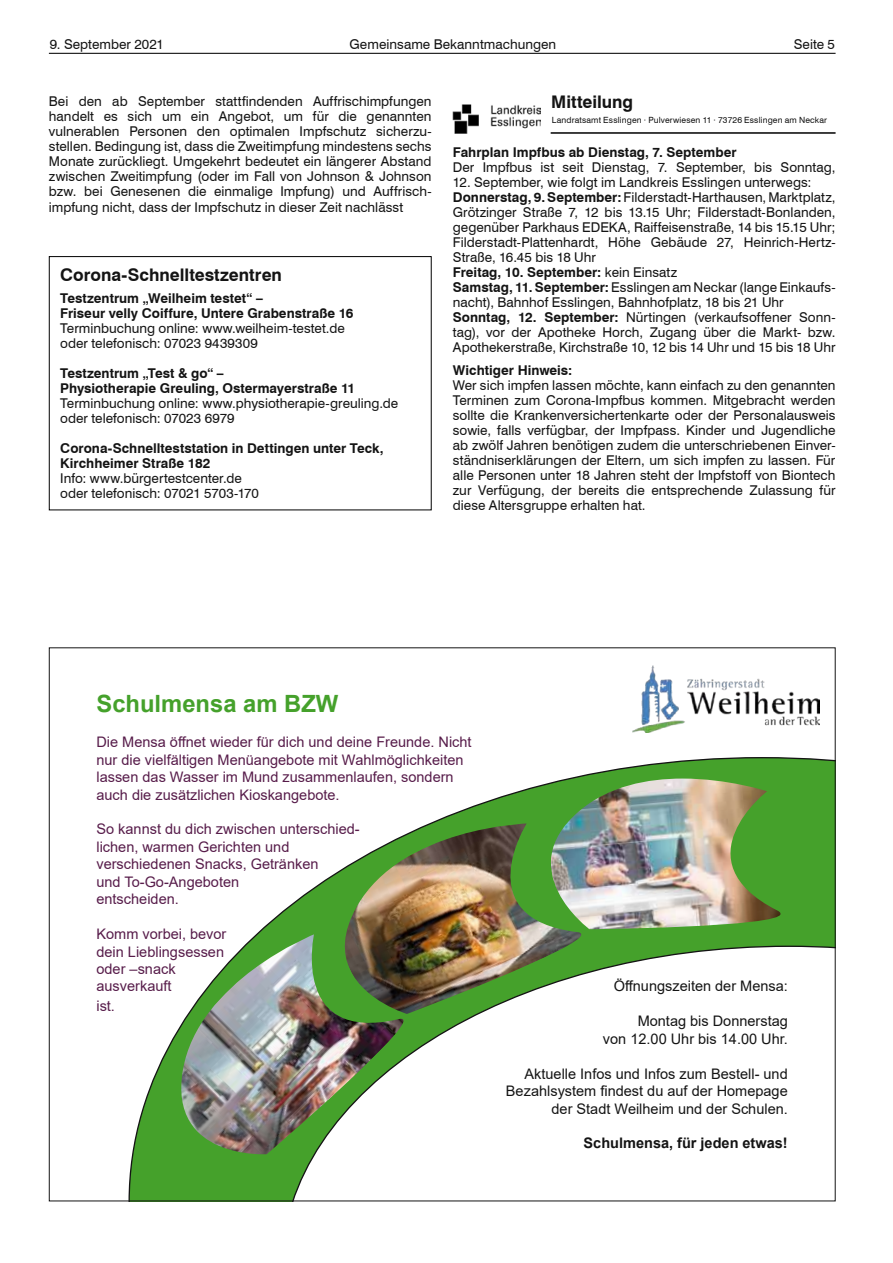
<style>
.page{position:relative;width:893px;height:1263px;background:#fff}
.page>*{position:absolute;margin:0;border:0;box-sizing:border-box;transform-origin:0 0}
.t1{font:700 23.85px "Arial";color:#45a12b}
.t2{font:700 17.4px "Swiss 721 BT";color:#141414}
.t3{font:14.55px/17.4px "Arial";color:#571c4a}
.t4{font:14.55px/17.4px "Arial";color:#141414;text-align:right}
.t5{font:700 14.55px "Arial";color:#141414}
.t6{font:13.5px/15px "Swiss 721 BT";letter-spacing:.005em;color:#141414}
.t7{font:700 13.5px/15px "Swiss 721 BT";color:#141414}
.t8{font:8.55px "Swiss 721 BT";letter-spacing:.02em;color:#141414}
.s1{font-weight:700}
</style>
<div class="page">
<hr style="left:49px;top:53px;width:787px;height:1px;background:#141414">
<div style="left:49px;top:256px;width:383px;height:254px;border:1px solid #000"></div>
<hr style="left:551px;top:132px;width:285px;height:2px;background:#000">
<img style="left:453px;top:104px;width:87px;height:29px">
<svg style="left:128px;top:757px;width:706px;height:442px"></svg>
<svg style="left:281px;top:945px;width:553px;height:254px"></svg>
<img style="left:168px;top:934px;width:249px;height:226px">
<img style="left:342px;top:823px;width:242px;height:191px">
<img style="left:544px;top:778px;width:237px;height:151px">
<img style="left:632px;top:665px;width:187px;height:68px">
<p class="t6" style="left:50px;top:36px;width:116px">9. September 2021</p>
<p class="t6" style="left:350px;top:36px;width:208px">Gemeinsame Bekanntmachungen</p>
<p class="t6" style="left:794px;top:36px;width:43px">Seite 5</p>
<p class="t6" style="left:49px;top:94px;width:384px;text-align:justify">Bei den ab September stattfindenden Auf frischimpfungen handelt es sich um ein Angebot, um für die genannten vulnerablen Personen den optimalen Impfschutz sicherzu&shy;stellen. Bedingung ist, dass die Zweitimpfung mindestens sechs Monate zurückliegt. Umgekehrt bedeutet ein längerer Abstand zwischen Zweitimpfung (oder im Fall von Johnson &amp; Johnson bzw. bei Genesenen die einmalige Impfung) und Auffrisch&shy;impfung nicht, dass der Impfschutz in dieser Zeit nachlässt</p>
<p class="t2" style="left:60px;top:264px;width:223px">Corona-Schnelltestzentren</p>
<p class="t7" style="left:60px;top:291px;width:295px">Testzentrum „Weilheim testet“ –<br>Friseur velly Coiffure, Untere Grabenstraße 16</p>
<p class="t6" style="left:60px;top:321px;width:286px">Terminbuchung online: www.weilheim-testet.de oder telefonisch: 07023 9439309</p>
<p class="t7" style="left:60px;top:366px;width:296px">Testzentrum „Test &amp; go“ –<br>Physiotherapie Greuling, Ostermayerstraße 11</p>
<p class="t6" style="left:60px;top:396px;width:340px">Terminbuchung online: www.physiotherapie-greuling.de oder telefonisch: 07023 6979</p>
<p class="t7" style="left:60px;top:441px;width:325px">Corona-Schnellteststation in Dettingen unter Teck,<br>Kirchheimer Straße 182</p>
<p class="t6" style="left:60px;top:471px;width:200px">Info: www.bürgertestcenter.de oder telefonisch: 07021 5703-170</p>
<p class="t2" style="left:551px;top:91px;width:84px">Mitteilung</p>
<p class="t8" style="left:552px;top:115px;width:277px">Landratsamt Esslingen · Pulverwiesen 11 · 73726 Esslingen am Neckar</p>
<p class="t7" style="left:453px;top:144px;width:285px">Fahrplan Impfbus ab Dienstag, 7. September</p>
<p class="t6" style="left:453px;top:159px;width:384px">Der Impfbus ist seit Dienstag, 7. September, bis Sonntag,</p>
<p class="t6" style="left:453px;top:174px;width:384px">12. September, wie folgt im Landkreis Esslingen unterwegs:<br><span class="s1">Donnerstag, 9. September:</span> Filderstadt-Harthausen, Marktplatz, Grötzinger Straße 7, 12 bis 13.15 Uhr; Filderstadt- Bonlanden, gegenüber Parkhaus EDEKA, Raiffeisenstraße, 14 bis 15.15 Uhr; Filderstadt-Plattenhardt, Höhe Gebäude 27, Heinrich-Hertz-Straße, 16.45 bis 18 Uhr<br><span class="s1">Freitag, 10. September:</span> kein Einsatz<br><span class="s1">Samstag, 11. September:</span> Esslingen am Neckar (lange Einkaufs&shy;nacht), Bahnhof Esslingen, Bahnhofplatz, 18 bis 21 Uhr <span class="s1">Sonntag, 12. September:</span> Nürtingen (verkaufsoffener Sonn&shy;tag), vor der Apotheke Horch, Zugang über die Markt- bzw.<br>Apotheker straße, Kirchstraße 10, 12 bis 14 Uhr und 15 bis 18 Uhr</p>
<p class="t7" style="left:453px;top:362px;width:121px">Wichtiger Hinweis:</p>
<p class="t6" style="left:453px;top:378px;width:384px;text-align:justify">Wer sich impfen lassen möchte, kann einfach zu den genannten Terminen zum Corona-Impfbus kommen. Mitgebracht werden sollte die Krankenversichertenkarte oder der Personalausweis sowie, falls verfügbar, der Impfpass. Kinder und Jugendliche ab zwölf Jahren benötigen zudem die unterschriebenen Einver&shy;ständniserklärungen der Eltern, um sich impfen zu lassen. Für alle Personen unter 18 Jahren steht der Impfstoff von Biontech zur Verfügung, der bereits die entsprechende Zulassung für diese Altersgruppe erhalten hat.</p>
<h1 class="t1" style="left:96px;top:687px;width:243px">Schulmensa am BZW</h1>
<p class="t3" style="left:96px;top:733px;width:377px">Die Mensa öffnet wieder für dich und deine Freunde. Nicht nur die vielfältigen Menüangebote mit Wahlmöglichkeiten lassen das Wasser im Mund zusammenlaufen, sondern auch die zusätzlichen Kioskangebote.</p>
<p class="t3" style="left:96px;top:821px;width:265px">So kannst du dich zwischen unterschied&shy;lichen, warmen Gerichten und verschiedenen Snacks, Getränken<br>und To-Go-Angeboten<br>entscheiden.</p>
<p class="t3" style="left:96px;top:925px;width:131px">Komm vorbei, bevor dein Lieblingsessen oder –snack ausverkauft</p>
<p class="t3" style="left:96px;top:997px;width:20px">ist.</p>
<p class="t4" style="left:614px;top:978px;width:176px">Öffnungszeiten der Mensa:</p>
<p class="t4" style="left:603px;top:1012px;width:187px">Montag bis Donnerstag<br>von 12.00 Uhr bis 14.00 Uhr.</p>
<p class="t4" style="left:506px;top:1065px;width:283px">Aktuelle Infos und Infos zum Bestell- und<br>Bezahlsystem findest du auf der Homepage der Stadt Weilheim und der Schulen.</p>
<p class="t5" style="left:584px;top:1133px;width:206px">Schulmensa, für jeden etwas!</p>
</div>
